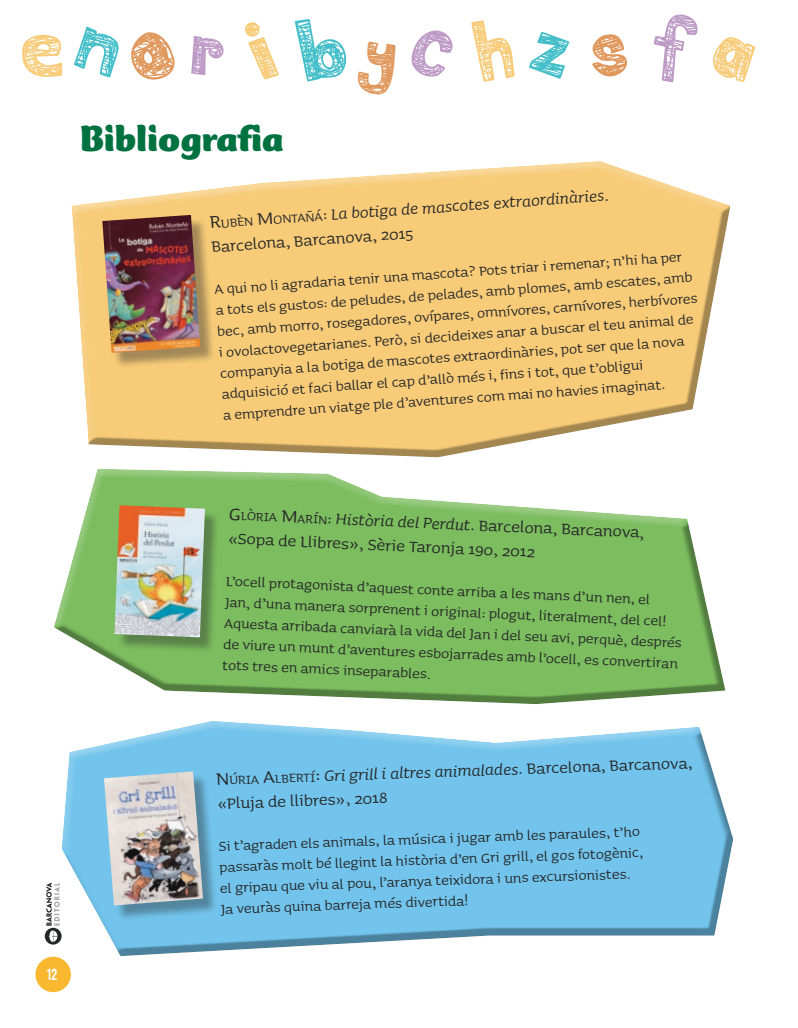
<style>
.page{position:relative;width:798px;height:1028px;background:#fff}
.page>*{position:absolute;margin:0;border:0;box-sizing:border-box;transform-origin:0 0}
.t1{font:900 37.5px "CT Mercurius Std";color:#007140}
.t2{font:20px/22.5px "Sauna Pro";color:#252627}
.t3{font:italic 20px/24px "Sauna Pro";color:#252627}
.t4{font:17.5px/21px "Sauna Pro";color:#252627}
.t5{font:700 15px "Heading Pro";color:#fff}
.s1{font-style:normal;font-size:22.5px}
.s2{font-style:normal;font-size:15.75px}
.s3{font-style:normal}
.s4{font-size:22.5px}
.s5{font-size:15.75px}
.s6{font-style:italic}
</style>
<div class="page">
<div style="left:35px;top:956px;width:36px;height:36px;background:#f9b82f;border-radius:50%"></div>
<svg style="left:45px;top:882px;width:16px;height:62px"></svg>
<div style="left:71px;top:159px;width:660px;height:291px;background:#fff;opacity:.4"></div>
<div style="left:80px;top:204px;width:651px;height:254px;background:#252627;opacity:.4"></div>
<div style="left:105px;top:217px;width:110px;height:151px;background:#252627;opacity:.4"></div>
<img style="left:102px;top:215px;width:98px;height:138px">
<div style="left:53px;top:466px;width:641px;height:162px;background:#fff;opacity:.4"></div>
<div style="left:53px;top:512px;width:673px;height:193px;background:#252627;opacity:.4"></div>
<div style="left:117px;top:507px;width:103px;height:145px;background:#252627;opacity:.4"></div>
<img style="left:114px;top:505px;width:91px;height:132px">
<div style="left:61px;top:720px;width:674px;height:236px;background:#252627;opacity:.4"></div>
<div style="left:106px;top:773px;width:112px;height:147px;background:#252627;opacity:.4"></div>
<img style="left:104px;top:771px;width:99px;height:134px">
<h1 class="t1" style="left:80px;top:118px;width:205px">Bibliografia</h1>
<p class="t3" style="left:209px;top:211px;width:401px;rotate:-4deg"><span class="s1">R</span><span class="s2">ubèn</span> <span class="s1">M</span><span class="s2">ontañá</span><span class="s3">:</span> La botiga de mascotes extraordinàries<span class="s3">.<br>Barcelona, Barcanova, 2015</span></p>
<p class="t4" style="left:213px;top:279px;width:482px;rotate:-4deg">A qui no li agradaria tenir una mascota? Pots triar i remenar; n’hi ha per<br>a tots els gustos: de peludes, de pelades, amb plomes, amb escates, amb bec, amb morro, rosegadores, ovípares, omnívores, carnívores, herbívores i ovolactovegetarianes. Però, si decideixes anar a buscar el teu animal de companyia a la botiga de mascotes extraordinàries, pot ser que la nova adquisició et faci ballar el cap d’allò més i, fins i tot, que t’obligui<br>a emprendre un viatge ple d’aventures com mai no havies imaginat.</p>
<p class="t5" style="left:47px;top:965px;width:12px">12</p>
<p class="t2" style="left:229px;top:506px;width:417px;rotate:2deg"><span class="s4">G</span><span class="s5">lòria</span> <span class="s4">M</span><span class="s5">arín</span>: <span class="s6">Història del Perdut</span>. Barcelona, Barcanova, «Sopa de Llibres», Sèrie Taronja 190, 2012</p>
<p class="t4" style="left:227px;top:568px;width:459px;rotate:3deg">L’ocell protagonista d’aquest conte arriba a les mans d’un nen, el<br>Jan, d’una manera sorprenent i original: plogut, literalment, del cel!<br>Aquesta arribada canviarà la vida del Jan i del seu avi, perquè, després de viure un munt d’aventures esbojarrades amb l’ocell, es convertiran tots tres en amics inseparables.</p>
<p class="t2" style="left:216px;top:767px;width:477px;line-height:24px;rotate:-2deg"><span class="s4">N</span><span class="s5">úria</span> <span class="s4">A</span><span class="s5">lbertí</span><span class="s4">:</span> <span class="s6">Gri grill i altres animalades.</span> Barcelona, Barcanova, «Pluja de llibres», 2018</p>
<p class="t4" style="left:218px;top:835px;width:425px;rotate:-2deg">Si t’agraden els animals, la música i jugar amb les paraules, t’ho passaràs molt bé llegint la història d’en Gri grill, el gos fotogènic, el gripau que viu al pou, l’aranya teixidora i uns excursionistes.<br>Ja veuràs quina barreja més divertida!</p>
</div>
